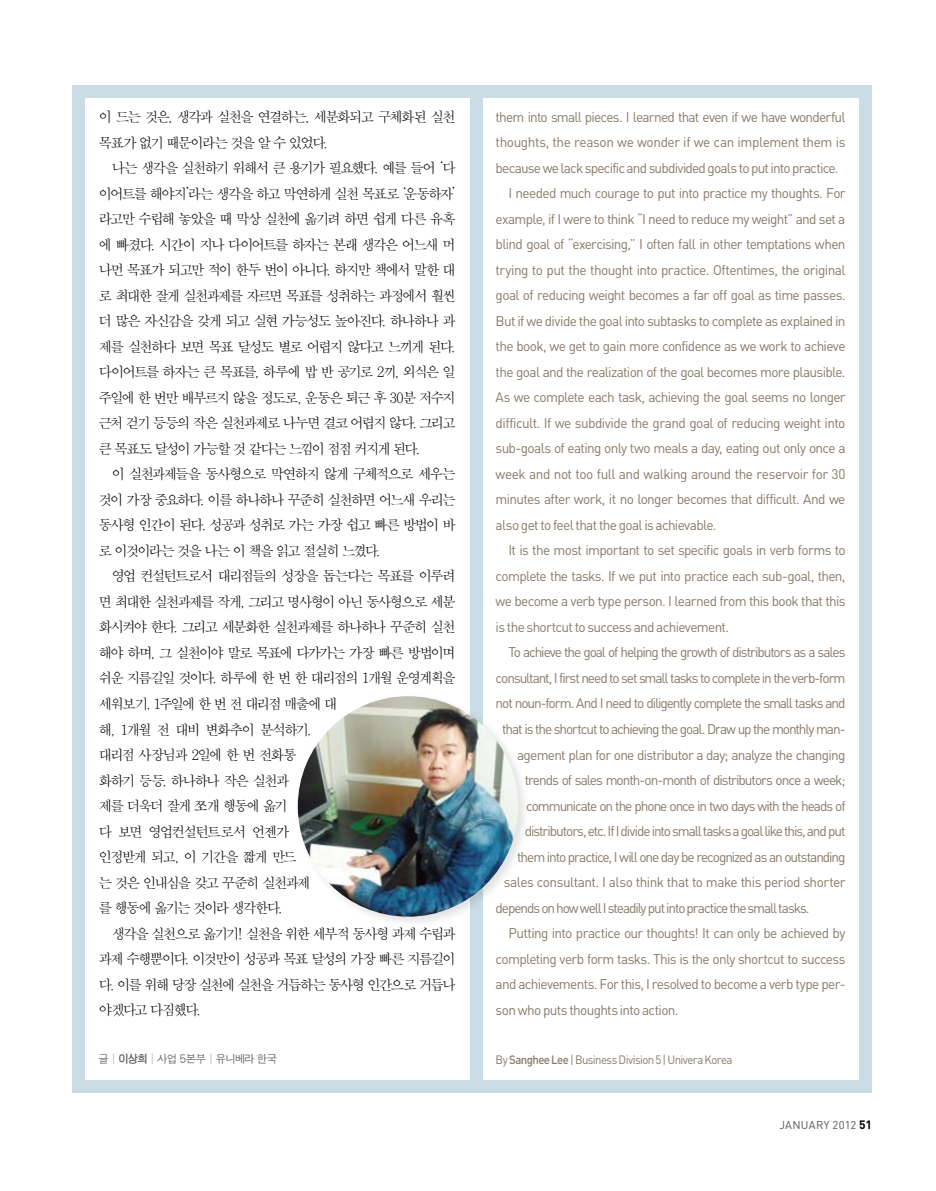
<style>
.page{position:relative;width:936px;height:1191px;background:#fff}
.page>*{position:absolute;margin:0;border:0;box-sizing:border-box;transform-origin:0 0}
.t1{font:14.1px "SMSS Myung Jo Std";letter-spacing:-.155em;color:#000}
.t2{font:14.1px "SMSS Myung Jo Std";letter-spacing:-.135em;color:#000}
.t3{font:13.8px "DIN";letter-spacing:-.05em;color:#877968}
.t4{font:13.8px "DIN";letter-spacing:-.075em;color:#877968}
.t5{font:13.8px "DIN";letter-spacing:-.08em;color:#877968}
.t6{font:13.8px "DIN";letter-spacing:-.03em;color:#877968}
.t7{font:12px "DIN";letter-spacing:-.055em;color:#877968;scale:.95 1}
.t8{font:11.25px "DIN";letter-spacing:.02em;color:#595757}
.t9{font:10.95px "SMJ Gothic Std";letter-spacing:-.07em;color:#595757;scale:.95 1}
.s1{font-family:"SMT Gothic Std"}
.s2{font-weight:500}
.s3{font-weight:700;font-size:12px;color:#000}
</style>
<div class="page">
<div style="left:72px;top:85px;width:800px;height:13px;background:#cbdde4"></div>
<div style="left:72px;top:1080px;width:800px;height:12px;background:#cbdde4"></div>
<div style="left:72px;top:85px;width:13px;height:1000px;background:#cbdde4"></div>
<div style="left:859px;top:86px;width:13px;height:997px;background:#cbdde4"></div>
<div style="left:470px;top:91px;width:13px;height:989px;background:#cbdde4"></div>
<div style="left:294px;top:692px;width:243px;height:243px;background:#000;opacity:.12"></div>
<img style="left:298px;top:696px;width:220px;height:220px;border-radius:110px">
<p class="t1" style="left:99px;top:110px;width:359px">이 드는 것은, 생각과 실천을 연결하는, 세분화되고 구체화된 실천</p>
<p class="t1" style="left:99px;top:135px;width:231px">목표가 없기 때문이라는 것을 알 수 있었다.</p>
<p class="t1" style="left:111px;top:161px;width:346px">나는 생각을 실천하기 위해서 큰 용기가 필요했다. 예를 들어 ‘다</p>
<p class="t1" style="left:99px;top:186px;width:359px">이어트를 해야지’라는 생각을 하고 막연하게 실천 목표로 ‘운동하자’</p>
<p class="t1" style="left:99px;top:212px;width:359px">라고만 수립해 놓았을 때 막상 실천에 옮기려 하면 쉽게 다른 유혹</p>
<p class="t1" style="left:99px;top:237px;width:359px">에 빠졌다. 시간이 지나 다이어트를 하자는 본래 생각은 어느새 머</p>
<p class="t1" style="left:99px;top:263px;width:359px">나먼 목표가 되고만 적이 한두 번이 아니다. 하지만 책에서 말한 대</p>
<p class="t1" style="left:99px;top:288px;width:359px">로 최대한 잘게 실천과제를 자르면 목표를 성취하는 과정에서 훨씬</p>
<p class="t1" style="left:99px;top:314px;width:359px">더 많은 자신감을 갖게 되고 실현 가능성도 높아진다. 하나하나 과</p>
<p class="t1" style="left:99px;top:339px;width:359px">제를 실천하다 보면 목표 달성도 별로 어렵지 않다고 느끼게 된다.</p>
<p class="t1" style="left:99px;top:365px;width:359px">다이어트를 하자는 큰 목표를, 하루에 밥 반 공기로 2끼, 외식은 일</p>
<p class="t1" style="left:99px;top:390px;width:359px">주일에 한 번만 배부르지 않을 정도로, 운동은 퇴근 후 30분 저수지</p>
<p class="t1" style="left:99px;top:416px;width:359px">근처 걷기 등등의 작은 실천과제로 나누면 결코 어렵지 않다. 그리고</p>
<p class="t1" style="left:99px;top:441px;width:323px">큰 목표도 달성이 가능할 것 같다는 느낌이 점점 커지게 된다.</p>
<p class="t1" style="left:111px;top:467px;width:346px">이 실천과제들을 동사형으로 막연하지 않게 구체적으로 세우는</p>
<p class="t1" style="left:99px;top:492px;width:359px">것이 가장 중요하다. 이를 하나하나 꾸준히 실천하면 어느새 우리는</p>
<p class="t1" style="left:99px;top:518px;width:359px">동사형 인간이 된다. 성공과 성취로 가는 가장 쉽고 빠른 방법이 바</p>
<p class="t1" style="left:99px;top:543px;width:284px">로 이것이라는 것을 나는 이 책을 읽고 절실히 느꼈다.</p>
<p class="t1" style="left:111px;top:569px;width:346px">영업 컨설턴트로서 대리점들의 성장을 돕는다는 목표를 이루려</p>
<p class="t1" style="left:99px;top:594px;width:359px">면 최대한 실천과제를 작게, 그리고 명사형이 아닌 동사형으로 세분</p>
<p class="t1" style="left:99px;top:620px;width:359px">화시켜야 한다. 그리고 세분화한 실천과제를 하나하나 꾸준히 실천</p>
<p class="t1" style="left:99px;top:645px;width:359px">해야 하며, 그 실천이야 말로 목표에 다가가는 가장 빠른 방법이며</p>
<p class="t1" style="left:99px;top:671px;width:359px">쉬운 지름길일 것이다. 하루에 한 번 한 대리점의 1개월 운영계획을</p>
<p class="t1" style="left:99px;top:696px;width:240px">세워보기. 1주일에 한 번 전 대리점 매출에 대</p>
<p class="t1" style="left:99px;top:722px;width:215px">해, 1개월 전 대비 변화추이 분석하기.</p>
<p class="t1" style="left:99px;top:747px;width:200px">대리점 사장님과 2일에 한 번 전화통</p>
<p class="t2" style="left:99px;top:773px;width:192px">화하기 등등. 하나하나 작은 실천과</p>
<p class="t1" style="left:99px;top:798px;width:191px">제를 더욱더 잘게 쪼개 행동에 옮기</p>
<p class="t1" style="left:99px;top:824px;width:192px">다 보면 영업컨설턴트로서 언젠가</p>
<p class="t1" style="left:99px;top:849px;width:200px">인정받게 되고, 이 기간을 짧게 만드</p>
<p class="t1" style="left:99px;top:875px;width:213px">는 것은 인내심을 갖고 꾸준히 실천과제</p>
<p class="t1" style="left:99px;top:900px;width:186px">를 행동에 옮기는 것이라 생각한다.</p>
<p class="t1" style="left:111px;top:926px;width:346px">생각을 실천으로 옮기기! 실천을 위한 세부적 동사형 과제 수립과</p>
<p class="t1" style="left:99px;top:951px;width:359px">과제 수행뿐이다. 이것만이 성공과 목표 달성의 가장 빠른 지름길이</p>
<p class="t1" style="left:99px;top:977px;width:359px">다. 이를 위해 당장 실천에 실천을 거듭하는 동사형 인간으로 거듭나</p>
<p class="t1" style="left:99px;top:1002px;width:104px">야겠다고 다짐했다.</p>
<p class="t9" style="left:99px;top:1053px;width:189px">글 | <span class="s1">이상희</span> | 사업 5본부 | 유니베라 한국</p>
<p class="t3" style="left:495px;top:108px;width:351px">them into small pieces. I learned that even if we have wonderful</p>
<p class="t6" style="left:495px;top:134px;width:351px">thoughts, the reason we wonder if we can implement them is</p>
<p class="t3" style="left:495px;top:159px;width:344px">because we lack specific and subdivided goals to put into practice.</p>
<p class="t3" style="left:508px;top:185px;width:339px">I needed much courage to put into practice my thoughts. For</p>
<p class="t3" style="left:495px;top:210px;width:351px">example, if I were to think “I need to reduce my weight” and set a</p>
<p class="t3" style="left:495px;top:236px;width:351px">blind goal of “exercising,” I often fall in other temptations when</p>
<p class="t3" style="left:495px;top:261px;width:351px">trying to put the thought into practice. Oftentimes, the original</p>
<p class="t3" style="left:495px;top:287px;width:351px">goal of reducing weight becomes a far off goal as time passes.</p>
<p class="t3" style="left:495px;top:312px;width:351px">But if we divide the goal into subtasks to complete as explained in</p>
<p class="t3" style="left:495px;top:338px;width:351px">the book, we get to gain more confidence as we work to achieve</p>
<p class="t3" style="left:495px;top:363px;width:351px">the goal and the realization of the goal becomes more plausible.</p>
<p class="t3" style="left:495px;top:389px;width:351px">As we complete each task, achieving the goal seems no longer</p>
<p class="t3" style="left:495px;top:414px;width:351px">difficult. If we subdivide the grand goal of reducing weight into</p>
<p class="t3" style="left:495px;top:440px;width:351px">sub-goals of eating only two meals a day, eating out only once a</p>
<p class="t3" style="left:495px;top:465px;width:351px">week and not too full and walking around the reservoir for 30</p>
<p class="t3" style="left:495px;top:491px;width:351px">minutes after work, it no longer becomes that difficult. And we</p>
<p class="t3" style="left:495px;top:516px;width:222px">also get to feel that the goal is achievable.</p>
<p class="t3" style="left:508px;top:542px;width:339px">It is the most important to set specific goals in verb forms to</p>
<p class="t3" style="left:495px;top:567px;width:351px">complete the tasks. If we put into practice each sub-goal, then,</p>
<p class="t3" style="left:495px;top:593px;width:351px">we become a verb type person. I learned from this book that this</p>
<p class="t3" style="left:495px;top:618px;width:235px">is the shortcut to success and achievement.</p>
<p class="t4" style="left:508px;top:644px;width:338px">To achieve the goal of helping the growth of distributors as a sales</p>
<p class="t5" style="left:495px;top:669px;width:351px">consultant, I first need to set small tasks to complete in the verb-form</p>
<p class="t5" style="left:495px;top:695px;width:351px">not noun-form. And I need to diligently complete the small tasks and</p>
<p class="t5" style="left:502px;top:720px;width:345px">that is the shortcut to achieving the goal. Draw up the monthly man-</p>
<p class="t3" style="left:517px;top:746px;width:330px">agement plan for one distributor a day; analyze the changing</p>
<p class="t4" style="left:524px;top:771px;width:322px">trends of sales month-on-month of distributors once a week;</p>
<p class="t4" style="left:526px;top:797px;width:321px">communicate on the phone once in two days with the heads of</p>
<p class="t5" style="left:524px;top:822px;width:322px">distributors, etc. If I divide into small tasks a goal like this, and put</p>
<p class="t4" style="left:517px;top:848px;width:330px">them into practice, I will one day be recognized as an outstanding</p>
<p class="t3" style="left:503px;top:873px;width:343px">sales consultant. I also think that to make this period shorter</p>
<p class="t4" style="left:495px;top:899px;width:315px">depends on how well I steadily put into practice the small tasks.</p>
<p class="t3" style="left:508px;top:924px;width:338px">Putting into practice our thoughts! It can only be achieved by</p>
<p class="t3" style="left:495px;top:950px;width:351px">completing verb form tasks. This is the only shortcut to success</p>
<p class="t3" style="left:495px;top:975px;width:351px">and achievements. For this, I resolved to become a verb type per-</p>
<p class="t3" style="left:495px;top:1001px;width:184px">son who puts thoughts into action.</p>
<p class="t7" style="left:495px;top:1052px;width:251px">By <span class="s2">Sanghee Lee</span> | Business Division 5 | Univera Korea</p>
<p class="t8" style="left:779px;top:1117px;width:94px">JANUARY 2012 <span class="s3">51</span></p>
</div>
